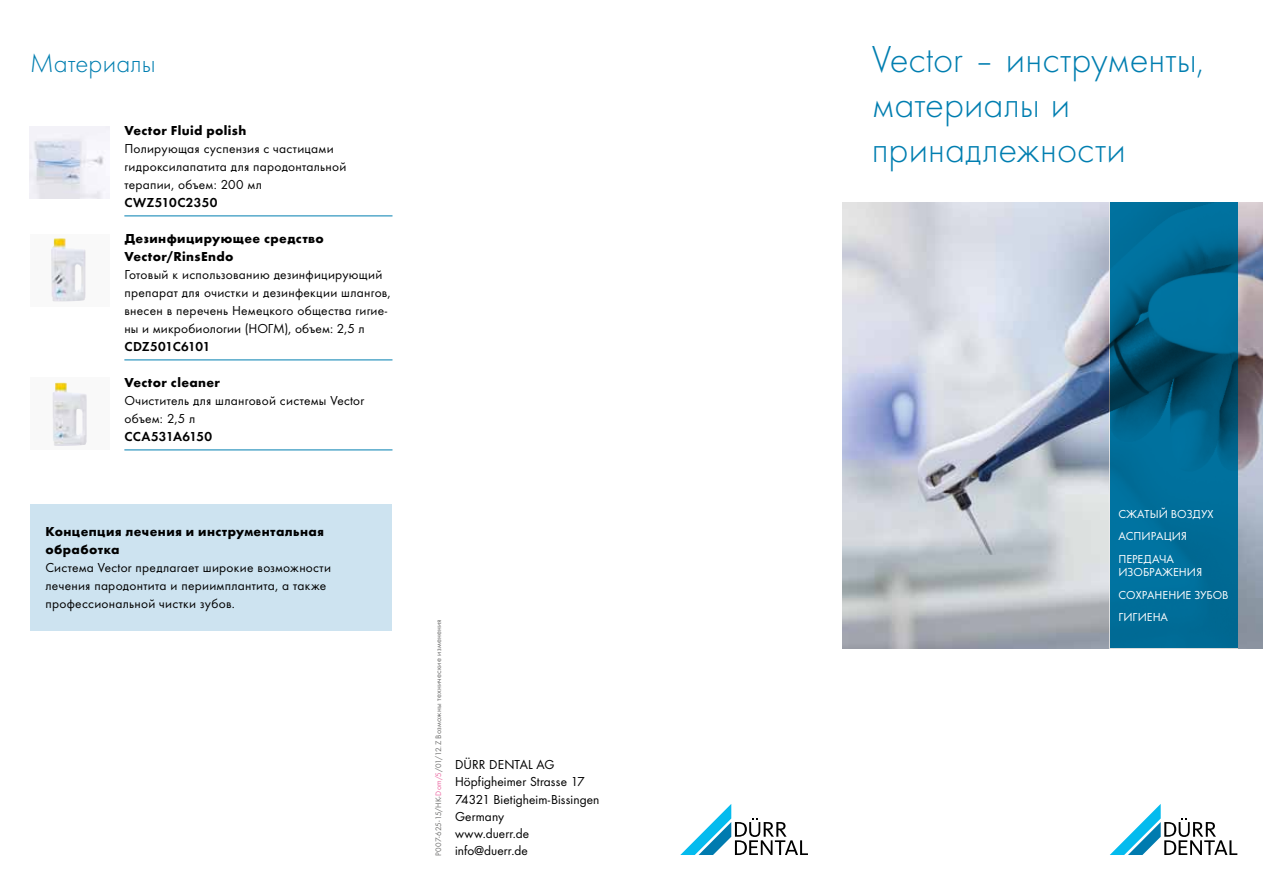
<style>
.page{position:relative;width:1263px;height:893px;background:#fff}
.page>*{position:absolute;margin:0;border:0;box-sizing:border-box;transform-origin:0 0}
.t1{font:300 39px/45px "Futura TOT";color:#007eb0}
.t2{font:300 27px "Futura TOT";letter-spacing:.005em;color:#007eb0}
.t3{font:13.5px/18px "Futura TOT Boo";letter-spacing:.015em;color:#000}
.t4{font:700 13.5px/18px "Futura TOT";letter-spacing:.03em;color:#000}
.t5{font:13.5px "Futura TOT Dem";letter-spacing:.02em;color:#000}
.t6{font:13.5px "Futura TOT Dem";letter-spacing:-.015em;color:#000}
.t7{font:12px/22.5px "Futura TOT Boo";color:#fff}
.t8{font:8.25px "Futura TOT Boo";letter-spacing:.02em;color:#6f6f6e}
.s1{color:#ec6da5}
</style>
<div class="page">
<img style="left:842px;top:203px;width:421px;height:445px">
<svg style="left:1110px;top:202px;width:127px;height:446px;background:#00668e"></svg>
<svg style="left:1110px;top:804px;width:127px;height:51px"></svg>
<svg style="left:680px;top:804px;width:128px;height:51px"></svg>
<hr style="left:124px;top:216px;width:268px;height:1px;background:#007eb0">
<hr style="left:124px;top:360px;width:268px;height:1px;background:#007eb0">
<hr style="left:124px;top:450px;width:268px;height:1px;background:#007eb0">
<div style="left:30px;top:504px;width:361px;height:126px;background:#cde3f0"></div>
<div style="left:30px;top:234px;width:79px;height:72px;background:#f9f9f9"></div>
<div style="left:30px;top:378px;width:79px;height:72px;background:#f9f9f9"></div>
<img style="left:30px;top:126px;width:79px;height:72px">
<img style="left:53px;top:383px;width:34px;height:63px">
<img style="left:51px;top:238px;width:35px;height:63px">
<h2 class="t2" style="left:30px;top:48px;width:127px">Материалы</h2>
<p class="t4" style="left:124px;top:121px;width:123px">Vector Fluid polish</p>
<p class="t3" style="left:124px;top:139px;width:223px">Полирующая суспензия с частицами гидроксилапатита для пародонтальной терапии, объем: 200 мл</p>
<p class="t5" style="left:124px;top:194px;width:94px">CWZ510C2350</p>
<p class="t4" style="left:124px;top:229px;width:201px">Дезинфицирующее средство<br>Vector/RinsEndo</p>
<p class="t3" style="left:124px;top:265px;width:268px">Готовый к использованию дезинфицирующий препарат для очистки и дезинфекции шлангов, внесен в перечень Немецкого общества гигие&shy;ны и микробиологии (НОГМ), объем: 2,5 л</p>
<p class="t6" style="left:124px;top:338px;width:88px">CDZ501C6101</p>
<p class="t4" style="left:124px;top:373px;width:97px">Vector cleaner</p>
<p class="t3" style="left:124px;top:391px;width:241px">Очиститель для шланговой системы Vector объем: 2,5 л</p>
<p class="t5" style="left:124px;top:428px;width:89px">CCA531A6150</p>
<p class="t4" style="left:45px;top:522px;width:280px">Концепция лечения и инструментальная обработка</p>
<p class="t3" style="left:45px;top:558px;width:287px">Система Vector предлагает широкие возможности лечения пародонтита и периимплантита, а также профессиональной чистки зубов.</p>
<p class="t8" style="left:433px;top:855px;width:238px;rotate:-90deg">P007-625-15/HK-<span class="s1">Dom/5</span>/01/12.Z Возможны технические изменения</p>
<p class="t3" style="left:455px;top:756px;width:146px;line-height:17.1px">Dürr Dental AG<br>Höpfigheimer Strasse 17<br>74321 Bietigheim-Bissingen<br>Germany<br>www.duerr.de</p>
<p class="t3" style="left:455px;top:841px;width:74px">info@duerr.de</p>
<h1 class="t1" style="left:872px;top:37px;width:334px">Vector – инструменты, материалы и принадлежности</h1>
<p class="t7" style="left:1118px;top:502px;width:97px">сжатый воздух аспирация<br>П ередача</p>
<p class="t7" style="left:1118px;top:561px;width:112px">изображения<br>Сохранение зубов<br>Гигиена</p>
</div>
